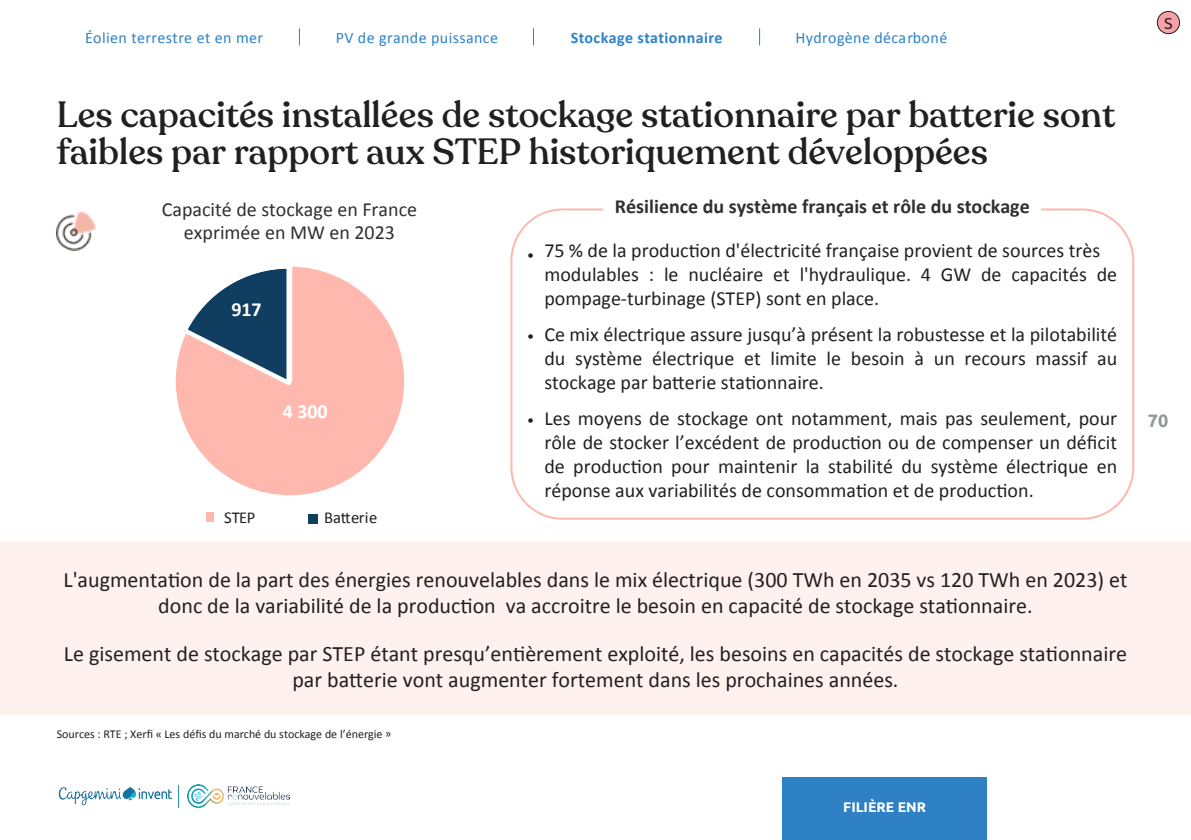
<style>
.page{position:relative;width:1191px;height:840px;background:#fff}
.page>*{position:absolute;margin:0;border:0;box-sizing:border-box;transform-origin:0 0}
.ParaStyle28_Leading_18_8_pts{font:500 36px/37.6px "Recoleta";color:#231f20}
.ParaStyle01_Leading_Auto{font:22px/26px "Calibri";color:#231f20;text-align:center}
.t1{font:20px/24px "Calibri";color:#231f20;text-align:justify}
.ParaStyle406_Leading_11_3_pts__LeftInden{font:20px "Calibri";color:#312f30}
.ParaStyle01_Leading_Auto-2{font:700 20px "Calibri";color:#312f30}
.ParaStyle01_Leading_Auto-3{font:700 20px "Calibri";letter-spacing:-.005em;color:#fff}
.ParaStyle02_Leading_Auto__Align_Justifie{font:18px "Arial";color:#231f20}
.ParaStyle03_Leading_Auto{font:700 18px "Ubuntu";color:#939598}
.ParaStyle184_Leading_Auto__Align_Justifi{font:16.6px "Calibri";letter-spacing:-.015em;color:#231f20}
.ParaStyle252_Leading_Auto__Align_Justifi{font:16px "Calibri";letter-spacing:.025em;color:#2e81c4}
.ParaStyle252_Leading_Auto__Align_Justifi-2{font:700 16px "Calibri";letter-spacing:.025em;color:#2e81c4}
.t2{font:16px "Ubuntu";color:#231f20}
.t3{font:700 14px "Ubuntu";color:#fff}
.ParaStyle01_Leading_Auto-4{font:12px "Calibri";color:#231f20}
</style>
<div class="page">
<svg style="left:175px;top:262px;width:230px;height:234px"></svg>
<svg style="left:179px;top:262px;width:114px;height:128px"></svg>
<div style="left:206px;top:512px;width:8px;height:9px;background:#ffb8ad"></div>
<div style="left:309px;top:514px;width:9px;height:9px;background:#103e60"></div>
<div style="left:0;top:541px;width:1191px;height:173px;background:#fff1ee"></div>
<img style="left:57px;top:211px;width:39px;height:39px">
<svg style="left:299px;top:28px;width:1px;height:17px"></svg>
<svg style="left:533px;top:28px;width:1px;height:17px"></svg>
<svg style="left:759px;top:28px;width:1px;height:17px"></svg>
<div style="left:1157px;top:11px;width:22px;height:23px;background:#f6a1a7;border-radius:50%"></div>
<div style="left:1157px;top:11px;width:22px;height:23px;border:1px solid #231f20;border-radius:50%"></div>
<div style="left:782px;top:777px;width:204px;height:62px;background:#2e81c4"></div>
<img style="left:58px;top:785px;width:121px;height:23px">
<img style="left:187px;top:784px;width:102px;height:22px">
<p class="ParaStyle252_Leading_Auto__Align_Justifi" style="left:85px;top:27px;width:180px">Éolien terrestre et en mer</p>
<p class="ParaStyle252_Leading_Auto__Align_Justifi" style="left:336px;top:27px;width:164px">PV de grande puissance</p>
<p class="ParaStyle252_Leading_Auto__Align_Justifi-2" style="left:570px;top:27px;width:153px">Stockage stationnaire</p>
<p class="ParaStyle252_Leading_Auto__Align_Justifi" style="left:795px;top:27px;width:153px">Hydrogène décarboné</p>
<p class="ParaStyle28_Leading_18_8_pts" style="left:57px;top:96px;width:1060px">Les capacités installées de stockage stationnaire par batterie sont faibles par rapport aux STEP historiquement développées</p>
<p class="ParaStyle406_Leading_11_3_pts__LeftInden" style="left:162px;top:196px;width:257px">Capacité de stockage en France</p>
<p class="ParaStyle406_Leading_11_3_pts__LeftInden" style="left:184px;top:219px;width:213px">exprimée en MW en 2023</p>
<p class="ParaStyle01_Leading_Auto-3" style="left:231px;top:296px;width:32px">917</p>
<p class="ParaStyle01_Leading_Auto-3" style="left:283px;top:398px;width:46px">4 300</p>
<p class="ParaStyle184_Leading_Auto__Align_Justifi" style="left:224px;top:506px;width:33px">STEP</p>
<p class="ParaStyle184_Leading_Auto__Align_Justifi" style="left:324px;top:506px;width:55px">Batterie</p>
<p class="ParaStyle02_Leading_Auto__Align_Justifie" style="left:527px;top:244px;width:8px">•</p>
<p class="ParaStyle02_Leading_Auto__Align_Justifie" style="left:527px;top:324px;width:8px">•</p>
<p class="ParaStyle02_Leading_Auto__Align_Justifie" style="left:527px;top:408px;width:8px">•</p>
<p class="ParaStyle01_Leading_Auto-2" style="left:615px;top:194px;width:416px">Résilience du système français et rôle du stockage</p>
<p class="t1" style="left:544px;top:238px;width:557px">75 % de la production d'électricité française provient de sources très</p>
<p class="t1" style="left:544px;top:262px;width:574px">modulables : le nucléaire et l'hydraulique. 4 GW de capacités de pompage-turbinage (STEP) sont en place.</p>
<p class="t1" style="left:544px;top:322px;width:574px">Ce mix électrique assure jusqu’à présent la robustesse et la pilotabilité du système électrique et limite le besoin à un recours massif au stockage par batterie stationnaire.</p>
<p class="t1" style="left:544px;top:406px;width:574px">Les moyens de stockage ont notamment, mais pas seulement, pour rôle de stocker l’excédent de production ou de compenser un déficit de production pour maintenir la stabilité du système électrique en réponse aux variabilités de consommation et de production.</p>
<p class="ParaStyle01_Leading_Auto" style="left:63px;top:566px;width:1065px">L'augmentation de la part des énergies renouvelables dans le mix électrique (300 TWh en 2035 vs 120 TWh en 2023) et donc de la variabilité de la production va accroitre le besoin en capacité de stockage stationnaire.</p>
<p class="ParaStyle01_Leading_Auto" style="left:64px;top:640px;width:1064px">Le gisement de stockage par STEP étant presqu’entièrement exploité, les besoins en capacités de stockage stationnaire par batterie vont augmenter fortement dans les prochaines années.</p>
<p class="ParaStyle01_Leading_Auto-4" style="left:57px;top:725px;width:336px">Sources : RTE ; Xerfi « Les défis du marché du stockage de l’énergie »</p>
<p class="t2" style="left:1164px;top:13px;width:10px">S</p>
<p class="ParaStyle03_Leading_Auto" style="left:1147px;top:409px;width:22px">70</p>
<p class="t3" style="left:843px;top:798px;width:84px">FILIÈRE ENR</p>
</div>
